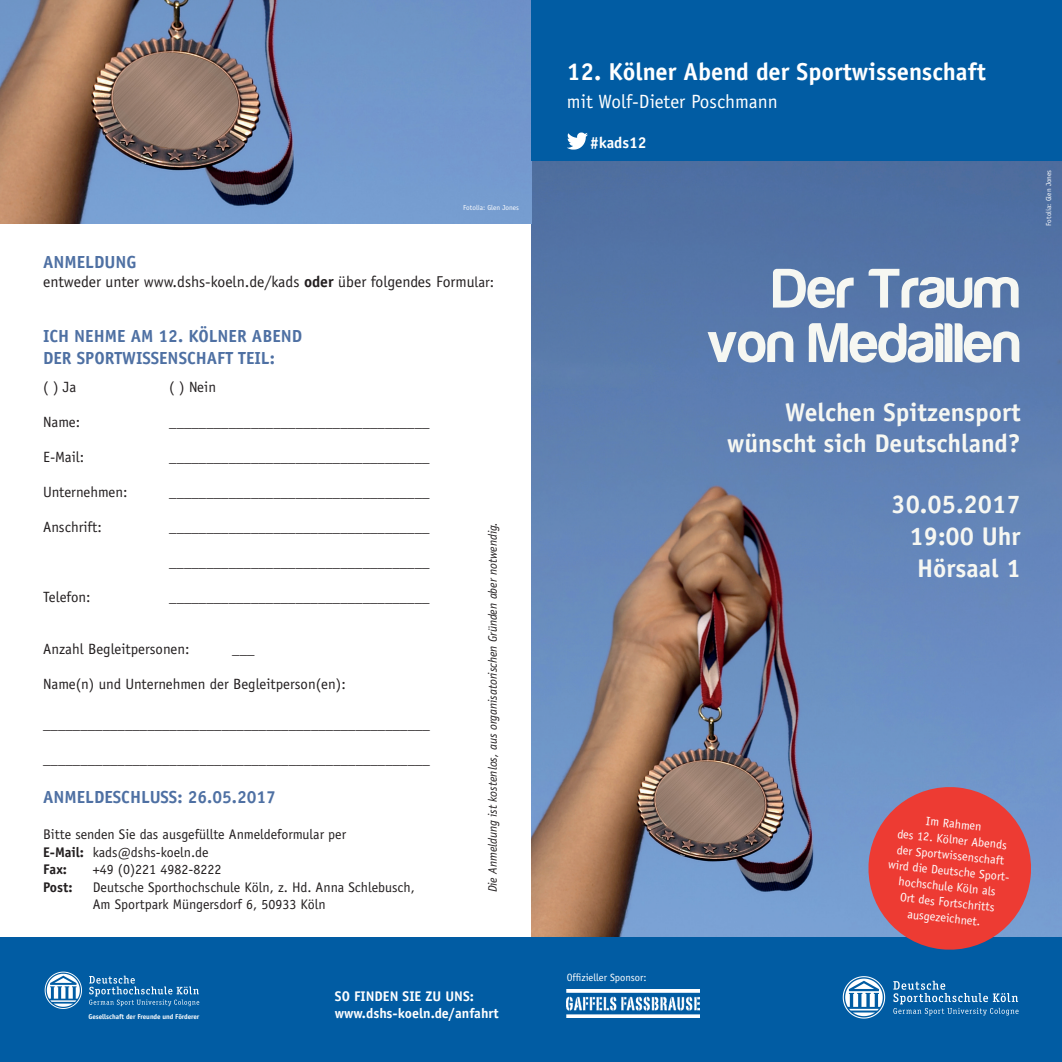
<style>
.page{position:relative;width:1062px;height:1062px;background:#fff}
.page>*{position:absolute;margin:0;border:0;box-sizing:border-box;transform-origin:0 0}
.t1{font:57.57px "Harabara";letter-spacing:.01em;color:#f6f7f2}
.t2{font:700 25.55px "Officina Sans LT";color:#f6f7f2}
.t3{font:700 24.5px "Officina Sans LT";color:#fff}
.t4{font:19.25px "Officina Sans LT";color:#fff}
.t5{font:700 17.5px/22.8px "Officina Sans LT";color:#4e70a3}
.t6{font:15.75px "Officina Sans LT";color:#231f20}
.t7{font:700 15.75px "Officina Sans LT";color:#fff}
.t8{font:14.88px "Officina Sans LT";color:#231f20}
.t9{font:14px/17.5px "Officina Sans LT";color:#231f20}
.t10{font:700 14px "Officina Sans LT";color:#fff}
.t11{font:700 14px "Officina Sans LT";color:#231f20}
.t12{font:12.25px/15.8px "Officina Sans LT";color:#fff;text-align:center}
.t13{font:italic 12.25px "Officina Sans LT";color:#231f20}
.t14{font:10.5px "Officina Sans LT";color:#fff}
.t15{font:7.17px "Officina Sans LT";color:#fff}
.t16{font:700 7px "Officina Sans LT";letter-spacing:-.01em;color:#fff}
.s1{font-weight:700}
.s2{font-size:14.7px}
</style>
<div class="page">
<img style="left:531px;top:160px;width:531px;height:777px">
<img style="left:0;top:0;width:531px;height:223px">
<div style="left:0;top:938px;width:1062px;height:124px;background:#015ca3"></div>
<svg style="left:893px;top:980px;width:125px;height:35px"></svg>
<svg style="left:842px;top:976px;width:43px;height:42px"></svg>
<div style="left:531px;top:0;width:531px;height:160px;background:#015ca3"></div>
<img style="left:567px;top:989px;width:132px;height:28px">
<svg style="left:567px;top:132px;width:21px;height:18px"></svg>
<svg style="left:89px;top:975px;width:110px;height:31px"></svg>
<svg style="left:45px;top:971px;width:37px;height:38px"></svg>
<svg style="left:864px;top:783px;width:171px;height:167px;background:#c5515b"></svg>
<p class="t15" style="left:463px;top:203px;width:57px">Fotolia: Glen Jones</p>
<p class="t5" style="left:43px;top:250px;width:95px">ANMELDUNG</p>
<p class="t6" style="left:43px;top:272px;width:452px">entweder unter www.dshs-koeln.de/kads <span class="s1">oder</span> über folgendes Formu<span class="s2">lar:</span></p>
<p class="t5" style="left:43px;top:324px;width:260px">ICH NEHME AM 12. KÖLNER ABEND<br>DER SPORTWISSENSCHAFT TEIL:</p>
<p class="t8" style="left:43px;top:378px;width:35px">( ) Ja</p>
<p class="t8" style="left:169px;top:378px;width:48px">( ) Nein</p>
<p class="t8" style="left:43px;top:413px;width:38px">Name:</p>
<p class="t8" style="left:169px;top:413px;width:262px">___________________________________</p>
<p class="t8" style="left:43px;top:448px;width:43px">E-Mail:</p>
<p class="t8" style="left:169px;top:448px;width:262px">___________________________________</p>
<p class="t8" style="left:43px;top:483px;width:86px">Unternehmen:</p>
<p class="t8" style="left:169px;top:483px;width:262px">___________________________________</p>
<p class="t8" style="left:43px;top:518px;width:60px">Anschrift:</p>
<p class="t8" style="left:169px;top:518px;width:262px">___________________________________</p>
<p class="t8" style="left:169px;top:553px;width:262px">___________________________________</p>
<p class="t8" style="left:43px;top:588px;width:49px">Telefon:</p>
<p class="t8" style="left:169px;top:588px;width:262px">___________________________________</p>
<p class="t8" style="left:43px;top:640px;width:148px">Anzahl Begleitpersonen:</p>
<p class="t8" style="left:232px;top:640px;width:24px">___</p>
<p class="t8" style="left:43px;top:675px;width:304px">Name(n) und Unternehmen der Begleitperson(en):</p>
<p class="t8" style="left:43px;top:715px;width:388px">____________________________________________________</p>
<p class="t8" style="left:43px;top:750px;width:388px">____________________________________________________</p>
<p class="t5" style="left:43px;top:785px;width:234px">ANMELDESCHLUSS: 26.05.2017</p>
<p class="t9" style="left:43px;top:825px;width:304px">Bitte senden Sie das ausgefüllte Anmeldeformular per<br><span class="s1">E-Mail:</span> kads@dshs-koeln.de</p>
<p class="t11" style="left:43px;top:860px;width:25px">Fax:</p>
<p class="t9" style="left:93px;top:860px;width:130px">+49 (0)221 4982-8222</p>
<p class="t11" style="left:43px;top:878px;width:31px">Post:</p>
<p class="t9" style="left:93px;top:878px;width:324px">Deutsche Sporthochschule Köln, z. Hd. Anna Schlebusch,<br>Am Sportpark Müngersdorf 6, 50933 Köln</p>
<p class="t13" style="left:485px;top:892px;width:372px;rotate:-90deg">Die Anmeldung ist kostenlos, aus organisatorischen Gründen aber notwendig.</p>
<p class="t16" style="left:89px;top:1012px;width:112px">Gesellschaft der Freunde und Förderer</p>
<p class="t10" style="left:335px;top:987px;width:140px">SO FINDEN SIE ZU UNS:</p>
<p class="t10" style="left:335px;top:1004px;width:165px">www.dshs-koeln.de/anfahrt</p>
<p class="t3" style="left:567px;top:56px;width:420px">12. Kölner Abend der Sportwissenschaft</p>
<p class="t4" style="left:567px;top:90px;width:212px">mit Wolf-Dieter Poschmann</p>
<p class="t7" style="left:590px;top:133px;width:58px">#kads12</p>
<p class="t1" style="left:773px;top:258px;width:249px">Der Traum</p>
<p class="t1" style="left:707px;top:313px;width:314px">von Medaillen</p>
<p class="t2" style="left:785px;top:397px;width:237px">Welchen Spitzensport</p>
<p class="t2" style="left:727px;top:427px;width:295px">wünscht sich Deutschland?</p>
<p class="t2" style="left:891px;top:488px;width:131px">30.05.2017</p>
<p class="t2" style="left:909px;top:520px;width:113px">19:00 Uhr</p>
<p class="t2" style="left:917px;top:552px;width:105px">Hörsaal 1</p>
<p class="t15" style="left:1044px;top:226px;width:57px;rotate:-90deg">Fotolia: Glen Jones</p>
<p class="t14" style="left:567px;top:970px;width:81px">Offizieller Sponsor:</p>
<p class="t12" style="left:894px;top:809px;width:125px;rotate:6deg">Im Rahmen<br>des 12. Kölner Abends der Sportwissenschaft wird die Deutsche Sport&shy;hochschule Köln als</p>
<p class="t12" style="left:901px;top:889px;width:97px;rotate:6deg">Ort des Fortschritts ausgezeichnet.</p>
</div>
